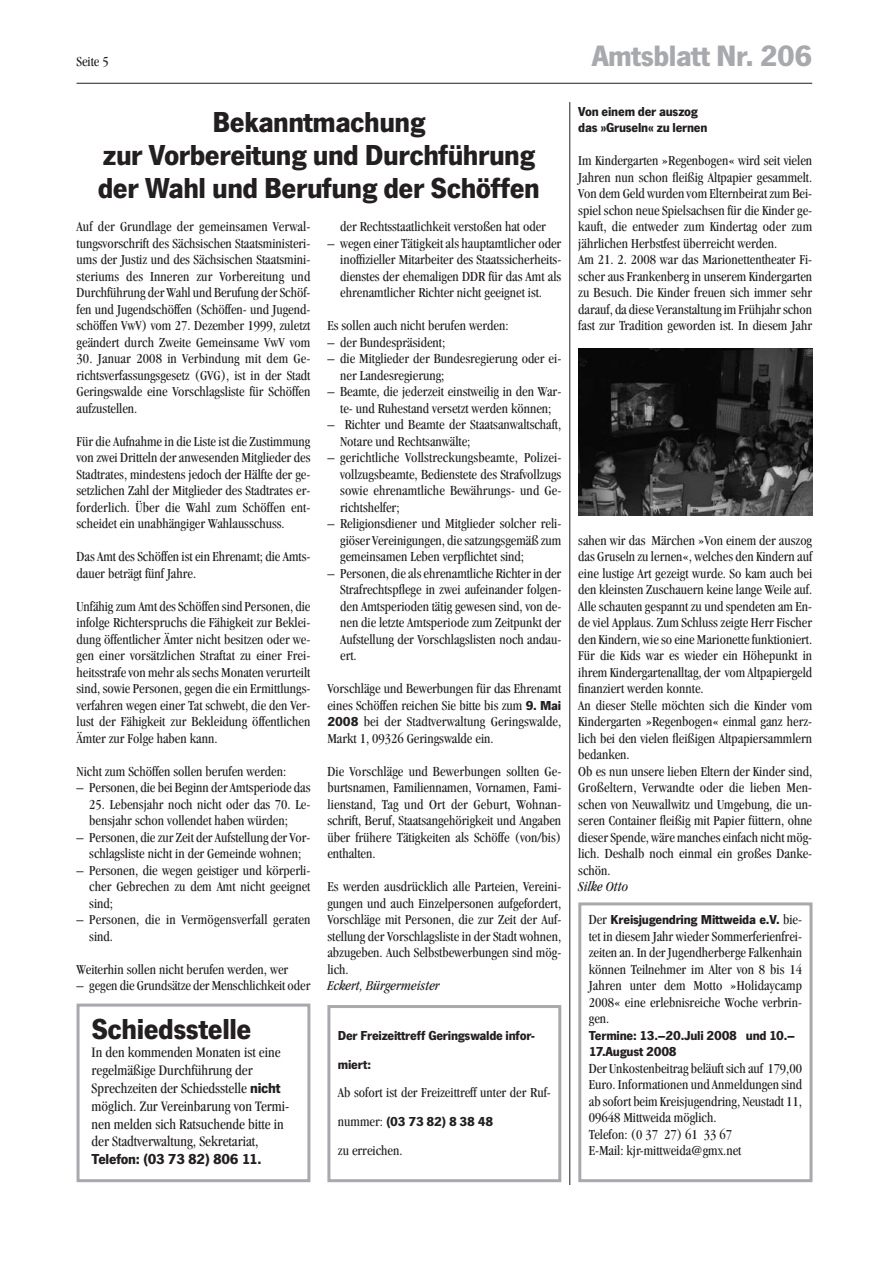
<style>
.page{position:relative;width:893px;height:1263px;background:#fff}
.page>*{position:absolute;margin:0;border:0;box-sizing:border-box;transform-origin:0 0}
.t1{font:700 30.6px "News Got T";letter-spacing:-.015em;color:#a8a9ad}
.t2{font:700 30px/33px "News Got T";letter-spacing:-.015em;color:#231f20;text-align:center}
.t3{font:condensed 15px/18px "Garamond";color:#231f20}
.t4{font:700 15px "News Got T";letter-spacing:-.015em;color:#231f20}
.t5{font:condensed 14.25px/16.5px "Garamond";color:#231f20;text-align:justify}
.t6{font:italic condensed 14.25px "Garamond";color:#231f20}
.t7{font:700 13.5px/16.5px "News Got T";letter-spacing:-.015em;color:#231f20}
.s1{font-family:"News Got T";font-weight:700;font-stretch:normal}
.s2{font-family:"News Got T";font-weight:700;font-stretch:normal;font-size:13.5px}
.s3{font-family:"Garamond";font-weight:400;font-stretch:condensed;font-size:14.25px}
</style>
<div class="page">
<hr style="left:77px;top:83px;width:735px;height:1px;background:#231f20">
<div style="left:327px;top:1005px;width:234px;height:177px;border:3px solid #a8a9ad"></div>
<div style="left:77px;top:1003px;width:233px;height:179px;border:3px solid #a8a9ad"></div>
<hr style="left:569px;top:102px;width:1px;height:1083px;background:#231f20">
<div style="left:578px;top:902px;width:234px;height:280px;border:3px solid #a8a9ad"></div>
<img style="left:578px;top:349px;width:234px;height:167px">
<p class="t5" style="left:77px;top:54px;width:34px">Seite 5</p>
<h1 class="t1" style="left:592px;top:38px;width:222px">Amtsblatt Nr. 206</h1>
<h2 class="t2" style="left:98px;top:105px;width:444px">Bekanntmachung<br>zur Vorbereitung und Durchführung der Wahl und Berufung der Schöffen</h2>
<p class="t5" style="left:77px;top:219px;width:235px">Auf der Grundlage der gemeinsamen Verwal&shy;tungsvorschrift des Sächsischen Staatsministeri&shy;ums der Justiz und des Sächsischen Staatsmini&shy;steriums des Inneren zur Vorbereitung und Durchführung der Wahl und Berufung der Schöf&shy;fen und Jugendschöffen (Schöffen- und Jugend&shy;schöffen VwV) vom 27. Dezember 1999, zuletzt geändert durch Zweite Gemeinsame VwV vom</p>
<p class="t5" style="left:77px;top:351px;width:235px">30. Januar 2008 in Verbindung mit dem Ge&shy;richtsverfassungsgesetz (GVG), ist in der Stadt Geringswalde eine Vorschlagsliste für Schöffen aufzustellen.</p>
<p class="t5" style="left:77px;top:434px;width:235px">Für die Aufnahme in die Liste ist die Zustimmung von zwei Dritteln der anwesenden Mitglieder des Stadtrates, mindestens jedoch der Hälfte der ge&shy;setzlichen Zahl der Mitglieder des Stadtrates er&shy;forderlich. Über die Wahl zum Schöffen ent&shy;scheidet ein unabhängiger Wahlausschuss.</p>
<p class="t5" style="left:77px;top:549px;width:235px">Das Amt des Schöffen ist ein Ehrenamt; die Amts&shy;dauer beträgt fünf Jahre.</p>
<p class="t5" style="left:77px;top:599px;width:235px">Unfähig zum Amt des Schöffen sind Personen, die infolge Richterspruchs die Fähigkeit zur Beklei&shy;dung öffentlicher Ämter nicht besitzen oder we&shy;gen einer vorsätzlichen Straftat zu einer Frei&shy;heitsstrafevon mehralssechsMonaten verurteilt sind, sowie Personen, gegen die ein Ermittlungs&shy;verfahren wegen einer Tat schwebt, die den Ver&shy;lust der Fähigkeit zur Bekleidung öffentlichen Ämter zur Folge haben kann.</p>
<p class="t5" style="left:77px;top:764px;width:211px">Nicht zum Schöffen sollen berufen werden:</p>
<p class="t5" style="left:77px;top:780px;width:235px">– Personen, die bei Beginn der Amtsperiode das</p>
<p class="t5" style="left:89px;top:797px;width:223px">25. Lebensjahr noch nicht oder das 70. Le&shy;bensjahr schon vollendet haben würden;</p>
<p class="t5" style="left:77px;top:830px;width:235px;text-align:center">– Personen, die zur Zeit der Aufstellung der Vor&shy;schlagsliste nicht in der Gemeinde wohnen;</p>
<p class="t5" style="left:89px;top:863px;width:223px;text-indent:-13px">– Personen, die wegen geistiger und körperli&shy;cher Gebrechen zu dem Amt nicht geeignet sind;</p>
<p class="t5" style="left:89px;top:912px;width:223px;text-indent:-13px">– Personen, die in Vermögensverfall geraten sind.</p>
<p class="t5" style="left:77px;top:962px;width:213px">Weiterhin sollen nicht berufen werden, wer</p>
<p class="t5" style="left:77px;top:978px;width:235px">– gegen die Grundsätze der Menschlichkeit oder</p>
<h2 class="t2" style="left:92px;top:1012px;width:161px">Schiedsstelle</h2>
<p class="t3" style="left:92px;top:1044px;width:199px">In den kommenden Monaten ist eine regelmäßige Durchführung der Sprechzeiten der Schiedsstelle <span class="s1">nicht </span>möglich. Zur Vereinbarung von Termi&shy;nen melden sich Ratsuchende bitte in der Stadtverwaltung, Sekretariat,</p>
<p class="t4" style="left:92px;top:1150px;width:171px">Telefon: (03 73 82) 806 11.</p>
<p class="t5" style="left:340px;top:219px;width:207px">der Rechtsstaatlichkeit verstoßen hat oder</p>
<p class="t5" style="left:340px;top:236px;width:223px;text-indent:-13px">– wegen einer Tätigkeit als hauptamtlicher oder inoffizieller Mitarbeiter des Staatssicherheits&shy;dienstes der ehemaligen DDR für das Amt als ehrenamtlicher Richter nicht geeignet ist.</p>
<p class="t5" style="left:327px;top:318px;width:183px">Es sollen auch nicht berufen werden:</p>
<p class="t5" style="left:327px;top:335px;width:119px">– der Bundespräsident;</p>
<p class="t5" style="left:340px;top:351px;width:223px;text-indent:-13px">– die Mitglieder der Bundesregierung oder ei&shy;ner Landesregierung;</p>
<p class="t5" style="left:327px;top:384px;width:235px;text-align:center">– Beamte, die jederzeit einstweilig in den War&shy;te- und Ruhestand versetzt werden können;</p>
<p class="t5" style="left:340px;top:417px;width:223px;text-indent:-13px">– Richter und Beamte der Staatsanwaltschaft,<br>Notare und Rechtsanwälte;</p>
<p class="t5" style="left:340px;top:450px;width:223px;text-indent:-13px">– gerichtliche Vollstreckungsbeamte, Polizei&shy;vollzugsbeamte, Bedienstete des Strafvollzugs sowie ehrenamtliche Bewährungs- und Ge&shy;richtshelfer;</p>
<p class="t5" style="left:340px;top:516px;width:223px;text-indent:-13px">– Religionsdiener und Mitglieder solcher reli&shy;giöser Vereinigungen, die satzungsgemäß zum gemeinsamen Leben verpflichtet sind;</p>
<p class="t5" style="left:340px;top:566px;width:223px;text-indent:-13px">– Personen, diealsehrenamtliche Richterin der Strafrechtspflege in zwei aufeinander folgen&shy;den Amtsperioden tätig gewesen sind, von de&shy;nen die letzte Amtsperiode zum Zeitpunkt der Aufstellung der Vorschlagslisten noch andau&shy;ert.</p>
<p class="t5" style="left:327px;top:681px;width:235px">Vorschläge und Bewerbungen für das Ehrenamt eines Schöffen reichen Sie bitte bis zum <span class="s2">9. Mai 2008</span> bei der Stadtverwaltung Geringswalde, Markt 1, 09326 Geringswalde ein.</p>
<p class="t5" style="left:327px;top:764px;width:235px">Die Vorschläge und Bewerbungen sollten Ge&shy;burtsnamen, Familiennamen, Vornamen, Fami&shy;lienstand, Tag und Ort der Geburt, Wohnan&shy;schrift, Beruf, Staatsangehörigkeit und Angaben über frühere Tätigkeiten als Schöffe (von/bis) enthalten.</p>
<p class="t5" style="left:327px;top:879px;width:235px">Es werden ausdrücklich alle Parteien, Vereini&shy;gungen und auch Einzelpersonen aufgefordert, Vorschläge mit Personen, die zur Zeit der Auf&shy;stellung der Vorschlagsliste in der Stadt wohnen, abzugeben. Auch Selbstbewerbungen sind mög&shy;lich.</p>
<p class="t6" style="left:327px;top:980px;width:114px">Eckert, Bürgermeister</p>
<p class="t7" style="left:338px;top:1020px;width:198px;line-height:29px">Der Freizeittreff Geringswalde infor&shy;miert:</p>
<p class="t5" style="left:338px;top:1086px;width:214px">Ab sofort ist der Freizeittreff unter der Ruf-</p>
<p class="t7" style="left:338px;top:1113px;width:157px"><span class="s3">nummer:</span> (03 73 82) 8 38 48</p>
<p class="t5" style="left:338px;top:1143px;width:66px">zu erreichen.</p>
<p class="t7" style="left:578px;top:103px;width:131px">Von einem der auszog das »Gruseln« zu lernen</p>
<p class="t5" style="left:578px;top:153px;width:235px;text-align:left">Im Kindergarten »Regenbogen« wird seit vielen Jahren nun schon fleißig Altpapier gesammelt.<br>Von dem Geld wurden vom Elternbeirat zum Bei&shy;spiel schon neue Spielsachsen für die Kinder ge&shy;kauft, die entweder zum Kindertag oder zum jährlichen Herbstfest überreicht werden.<br>Am 21. 2. 2008 war das Marionettentheater Fi&shy;scher aus Frankenberg in unserem Kindergarten zu Besuch. Die Kinder freuen sich immer sehr darauf, da diese VeranstaltungimFrühjahrschon fast zur Tradition geworden ist. In diesem Jahr</p>
<p class="t5" style="left:578px;top:533px;width:235px;text-align:left">sahen wir das Märchen »Von einem der auszog das Gruseln zu lernen«, welches den Kindern auf eine lustige Art gezeigt wurde. So kam auch bei den kleinsten Zuschauern keine lange Weile auf.<br>Alle schauten gespannt zu und spendeten am En&shy;de viel Applaus. Zum Schluss zeigte Herr Fischer den Kindern, wie so eine Marionette funktioniert.<br>Für die Kids war es wieder ein Höhepunkt in ihrem Kindergartenalltag, der vom Altpapiergeld finanziert werden konnte.<br>An dieser Stelle möchten sich die Kinder vom Kindergarten »Regenbogen« einmal ganz herz&shy;lich bei den vielen fleißigen Altpapiersammlern bedanken.<br>Ob es nun unsere lieben Eltern der Kinder sind, Großeltern, Verwandte oder die lieben Men&shy;schen von Neuwallwitz und Umgebung, die un&shy;seren Container fleißig mit Papier füttern, ohne dieser Spende, wäre manches einfach nicht mög&shy;lich. Deshalb noch einmal ein großes Danke&shy;schön.</p>
<p class="t6" style="left:578px;top:881px;width:51px">Silke Otto</p>
<p class="t7" style="left:589px;top:911px;width:215px"><span class="s3">Der</span> Kreisjugendring Mittweida e.V. <span class="s3">bie-</span></p>
<p class="t5" style="left:589px;top:929px;width:215px">tet in diesem Jahr wieder Sommerferienfrei&shy;zeiten an. In der Jugendherberge Falkenhain können Teilnehmer im Alter von 8 bis 14<br>Jahren unter dem Motto »Holidaycamp 2008« eine erlebnisreiche Woche verbrin&shy;gen.</p>
<p class="t7" style="left:589px;top:1027px;width:208px">Termine: 13.–20.Juli 2008 und 10.–<br>17.August 2008</p>
<p class="t5" style="left:589px;top:1061px;width:215px;text-align:left">Der Unkostenbeitrag beläuft sich auf 179,00<br>Euro. Informationen und Anmeldungen sind ab sofort beim Kreisjugendring, Neustadt 11, 09648 Mittweida möglich.<br>Telefon: (0 37 27) 61 33 67<br>E-Mail: kjr-mittweida@gmx.net</p>
</div>
